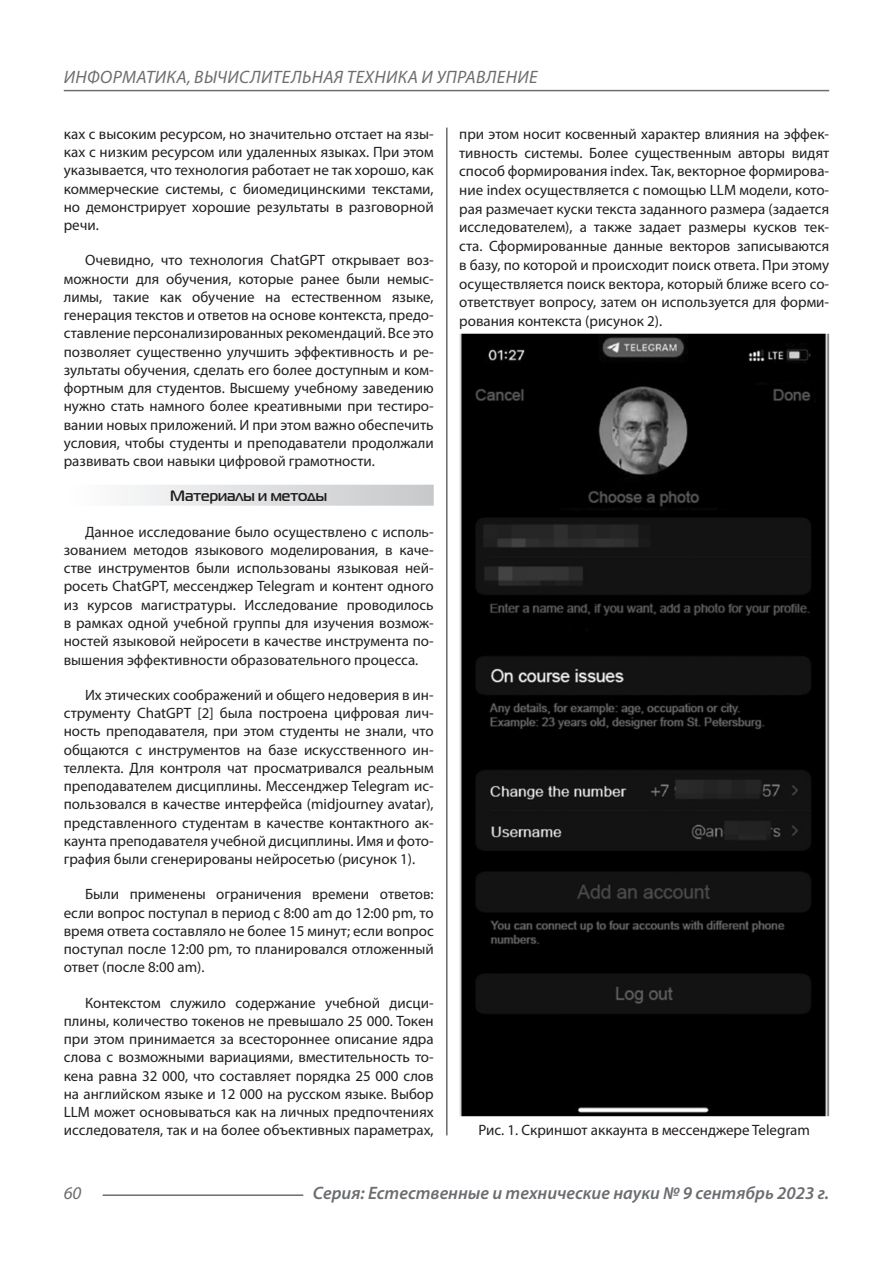
<style>
.page{position:relative;width:893px;height:1263px;background:#fff}
.page>*{position:absolute;margin:0;border:0;box-sizing:border-box;transform-origin:0 0}
.t1{font:italic 600 18px "Myriad Pro";color:#6c6d70}
.t2{font:italic 18px "Myriad Pro";letter-spacing:.02em;color:#6c6d70}
.Статья_текст{font:15px/18.3px "Myriad Pro";color:#231f20;text-align:justify}
.Статья_подзаголовок{font:700 15px "Magistral C";color:#231f20}
</style>
<div class="page">
<hr style="left:446px;top:128px;width:1px;height:1007px;background:#231f20">
<hr style="left:103px;top:1194px;width:200px;height:2px;background:#6c6d70">
<hr style="left:64px;top:90px;width:765px;height:1px;background:#6c6d70">
<div style="left:64px;top:485px;width:370px;height:21px;background:linear-gradient(to right,#fefeff,#c6c8ca)"></div>
<img style="left:459px;top:334px;width:370px;height:783px">
<p class="t2" style="left:64px;top:66px;width:475px">ИНФОРМАТИКА, ВЫЧИСЛИТЕЛЬНАЯ ТЕХНИКА И УПРАВЛЕНИЕ</p>
<p class="Статья_текст" style="left:64px;top:124px;width:371px">ках с высоким ресурсом, но значительно отстает на язы&shy;ках с низким ресурсом или удаленных языках. При этом указывается, что технология работает не так хорошо, как коммерческие системы, с биомедицинскими текстами, но демонстрирует хорошие результаты в разговорной речи.</p>
<p class="Статья_текст" style="left:64px;top:251px;width:371px;text-indent:21px">Очевидно, что технология ChatGPT открывает воз&shy;можности для обучения, которые ранее были немыс&shy;лимы, такие как обучение на естественном языке, генерация текстов и ответов на основе контекста, предо&shy;ставление персонализированных рекомендаций. Все это позволяет существенно улучшить эффективность и ре&shy;зультаты обучения, сделать его более доступным и ком&shy;фортным для студентов. Высшему учебному заведению нужно стать намного более креативными при тестиро&shy;вании новых приложений. И при этом важно обеспечить условия, чтобы студенты и преподаватели продолжали развивать свои навыки цифровой грамотности.</p>
<p class="Статья_подзаголовок" style="left:170px;top:487px;width:158px">Материалы и методы</p>
<p class="Статья_текст" style="left:64px;top:522px;width:371px;text-indent:21px">Данное исследование было осуществлено с исполь&shy;зованием методов языкового моделирования, в каче&shy;стве инструментов были использованы языковая ней&shy;росеть ChatGPT, мессенджер Telegram и контент одного из курсов магистратуры. Исследование проводилось в рамках одной учебной группы для изучения возмож&shy;ностей языковой нейросети в качестве инструмента по&shy;вышения эффективности образовательного процесса.</p>
<p class="Статья_текст" style="left:64px;top:685px;width:371px;text-indent:21px">Их этических соображений и общего недоверия в ин&shy;струменту ChatGPT [2] была построена цифровая лич&shy;ность преподавателя, при этом студенты не знали, что общаются с инструментов на базе искусственного ин&shy;теллекта. Для контроля чат просматривался реальным преподавателем дисциплины. Мессенджер Telegram ис&shy;пользовался в качестве интерфейса (midjourney avatar), представленного студентам в качестве контактного ак&shy;каунта преподавателя учебной дисциплины. Имя и фото&shy;графия были сгенерированы нейросетью (рисунок 1).</p>
<p class="Статья_текст" style="left:64px;top:885px;width:371px;text-indent:21px">Были применены ограничения времени ответов: если вопрос поступал в период с 8:00 am до 12:00 pm, то время ответа составляло не более 15 минут; если вопрос поступал после 12:00 pm, то планировался отложенный ответ (после 8:00 am).</p>
<p class="Статья_текст" style="left:64px;top:993px;width:371px;text-indent:21px">Контекстом служило содержание учебной дисци&shy;плины, количество токенов не превышало 25 000. Токен при этом принимается за всестороннее описание ядра слова с возможными вариациями, вместительность то&shy;кена равна 32 000, что составляет порядка 25 000 слов на английском языке и 12 000 на русском языке. Выбор LLM может основываться как на личных предпочтениях исследователя, так и на более объективных параметрах,</p>
<p class="Статья_текст" style="left:459px;top:124px;width:371px;line-height:18.8px">при этом носит косвенный характер влияния на эффек&shy;тивность системы. Более существенным авторы видят способ формирования index. Так, векторное формирова&shy;ние index осуществляется с помощью LLM модели, кото&shy;рая размечает куски текста заданного размера (задается исследователем), а также задает размеры кусков тек&shy;ста. Сформированные данные векторов записываются в базу, по которой и происходит поиск ответа. При этому осуществляется поиск вектора, который ближе всего со&shy;ответствует вопросу, затем он используется для форми&shy;рования контекста (рисунок 2).</p>
<p class="Статья_текст" style="left:478px;top:1121px;width:333px">Рис. 1. Скриншот аккаунта в мессенджере Telegram</p>
<p class="t2" style="left:64px;top:1182px;width:19px">60</p>
<p class="t1" style="left:313px;top:1182px;width:518px">Серия: Естественные и технические науки № 9 сентябрь 2023 г.</p>
</div>
